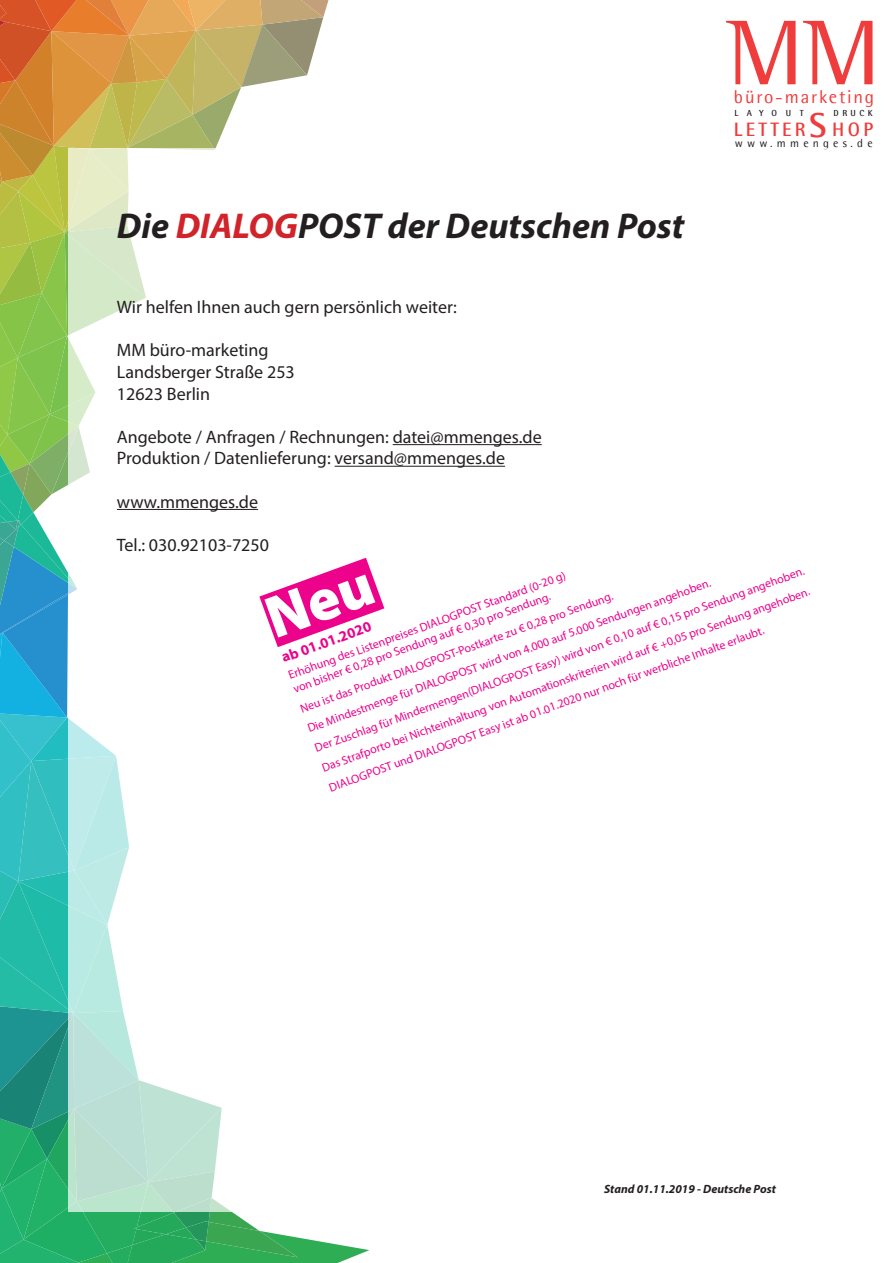
<style>
.page{position:relative;width:893px;height:1263px;background:#fff}
.page>*{position:absolute;margin:0;border:0;box-sizing:border-box;transform-origin:0 0}
.t1{font:94.35px "Agfa Rotis Semi Serif";color:#ee3d3c}
.t2{font:italic 700 36px "Myriad Pro";color:#231f20}
.t3{font:700 19.5px "Agfa Rotis Semisans";letter-spacing:.17em;color:#ee3d3c}
.t4{font:18.6px "Agfa Rotis Semisans";letter-spacing:.095em;color:#ee3d3c}
.t5{font:18px/21.6px "Myriad Pro";color:#231f20}
.t6{font:700 15px "Myriad Pro";color:#ed028c}
.t7{font:12px/21px "Myriad Pro";color:#ed028c}
.t8{font:italic 700 12px "Myriad Pro";color:#231f20}
.t9{font:11.85px "Agfa Rotis Semisans";letter-spacing:.36em;color:#231f20}
.t10{font:700 8.85px "Agfa Rotis Semisans";letter-spacing:.815em;color:#231f20}
.s1{color:#d1232a}
.s2{font-size:34.5px}
</style>
<div class="page">
<hr style="left:393px;top:444px;width:149px;height:1px;background:#231f20">
<hr style="left:335px;top:466px;width:170px;height:1px;background:#231f20">
<svg style="left:0;top:0;width:384px;height:1263px"></svg>
<h2 class="t2" style="left:117px;top:202px;width:569px">Die <span class="s1">DIALOG</span>POST der Deutschen Post</h2>
<h3 class="t5" style="left:117px;top:296px;width:341px">Wir helfen Ihnen auch gern persönlich weiter:</h3>
<h3 class="t5" style="left:117px;top:339px;width:179px">MM büro-marketing<br>Landsberger Straße 253<br>12623 Berlin</h3>
<h3 class="t5" style="left:117px;top:426px;width:426px">Angebote / Anfragen / Rechnungen: datei@mmenges.de<br>Produktion / Datenlieferung: versand@mmenges.de</h3>
<h3 class="t5" style="left:117px;top:490px;width:143px">www.mmenges.de</h3>
<h3 class="t5" style="left:117px;top:534px;width:154px">Tel.: 030.92103-7250</h3>
<h1 class="t1" style="left:726px;top:-2px;width:155px">MM</h1>
<h3 class="t4" style="left:734px;top:86px;width:142px">büro-marketing</h3>
<h3 class="t3" style="left:734px;top:118px;width:141px">LETTER<span class="s2">S</span> HOP</h3>
<p class="t10" style="left:734px;top:108px;width:71px">LAYOUT</p>
<p class="t10" style="left:834px;top:108px;width:41px">DRUCK</p>
<p class="t9" style="left:735px;top:136px;width:140px">www.mmenges.de</p>
<p class="t7" style="left:297px;top:699px;width:522px;rotate:-20deg">Neu ist das Produkt DIALOGPOST-Postkarte zu € 0,28 pro Sendung.<br>Die Mindestmenge für DIALOGPOST wird von 4.000 auf 5.000 Sendungen angehoben.<br>Der Zuschlag für Mindermengen(DIALOGPOST Easy) wird von € 0,10 auf € 0,15 pro Sendung angehoben.<br>Das Strafporto bei Nichteinhaltung von Automationskriterien wird auf € +0,05 pro Sendung angehoben.<br>DIALOGPOST und DIALOGPOST Easy ist ab 01.01.2020 nur noch für werbliche Inhalte erlaubt.</p>
<p class="t7" style="left:286px;top:669px;width:296px;line-height:14.4px;rotate:-20deg">Erhöhung des Listenpreises DIALOGPOST Standard (0-20 g) von bisher € 0,28 pro Sendung auf € 0,30 pro Sendung.</p>
<p class="t6" style="left:279px;top:648px;width:96px;rotate:-20deg">ab 01.01.2020</p>
<p class="t8" style="left:604px;top:1181px;width:173px">Stand 01.11.2019 - Deutsche Post</p>
</div>
